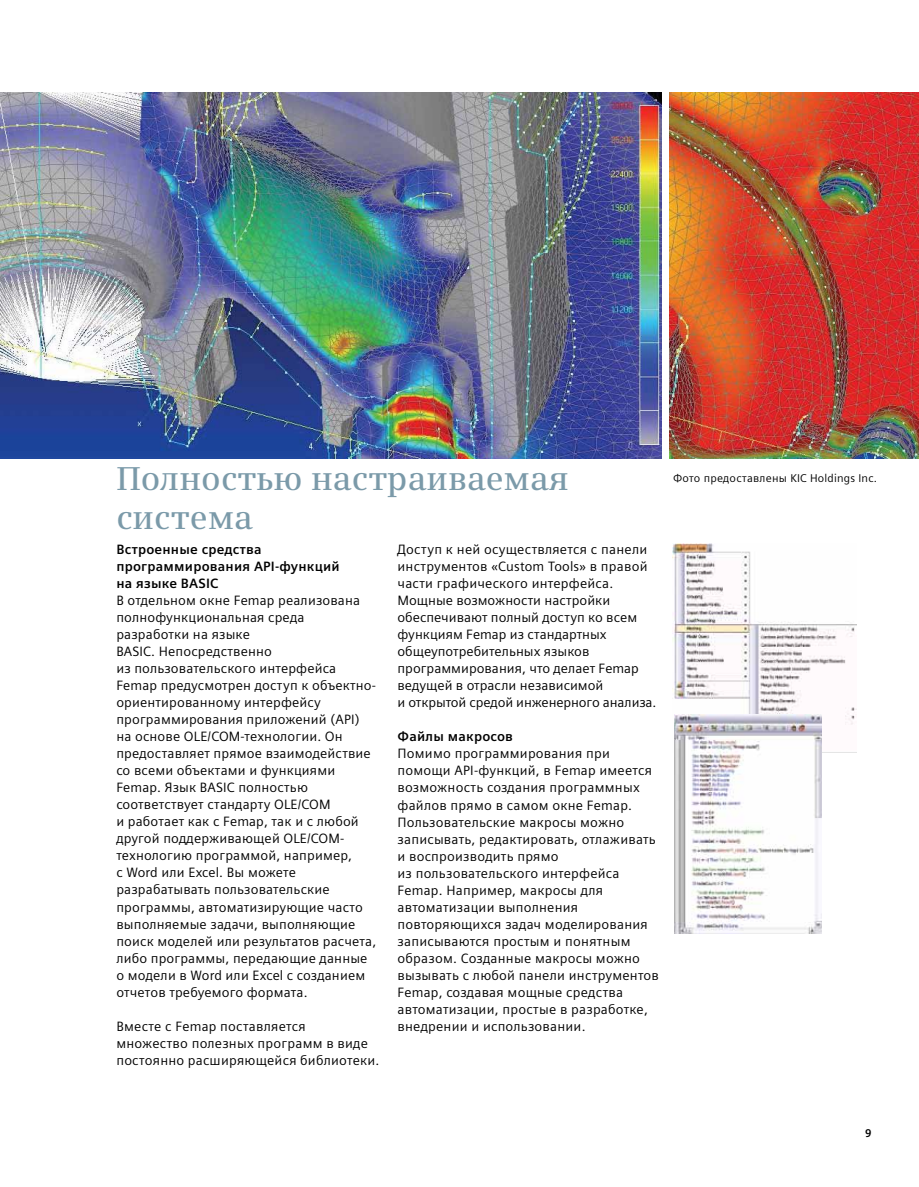
<style>
.page{position:relative;width:919px;height:1187px;background:#fff}
.page>*{position:absolute;margin:0;border:0;box-sizing:border-box;transform-origin:0 0}
.t1{font:600 33px/38.2px "Siemens Serif";letter-spacing:.005em;color:#7b9aa9}
.t2{font:13.5px/17px "Siemens Sans";letter-spacing:.01em;color:#000}
.t3{font:700 13.5px/17px "Siemens Sans";letter-spacing:.015em;color:#000}
.t4{font:11.25px "Siemens Sans";letter-spacing:.02em;color:#000}
.t5{font:700 11.25px "Siemens Sans";color:#000}
</style>
<div class="page">
<img style="left:0;top:92px;width:661px;height:366px">
<img style="left:669px;top:92px;width:249px;height:366px">
<img style="left:672px;top:543px;width:184px;height:209px">
<img style="left:674px;top:714px;width:147px;height:219px">
<h1 class="t1" style="left:116px;top:459px;width:454px">Полностью настраиваемая система</h1>
<p class="t4" style="left:673px;top:471px;width:205px">Фото предоставлены KIC Holdings Inc.</p>
<p class="t3" style="left:116px;top:541px;width:225px">Встроенные средства программирования API-функций на языке BASIC</p>
<p class="t2" style="left:116px;top:592px;width:261px">В отдельном окне Femap реализована полнофункциональная среда разработки на языке<br>BASIC. Непосредственно<br>из пользовательского интерфейса<br>Femap предусмотрен доступ к объектно&shy;ориентированному интерфейсу программирования приложений (API) на основе OLE/COM-технологии. Он предоставляет прямое взаимодействие со всеми объектами и функциями<br>Femap. Язык BASIC полностью соответствует стандарту OLE/COM<br>и работает как с Femap, так и с любой другой поддерживающей OLE/COM&shy;технологию программой, например,<br>с Word или Excel. Вы можете разрабатывать пользовательские программы, автоматизирующие часто выполняемые задачи, выполняющие поиск моделей или результатов расчета, либо программы, передающие данные о модели в Word или Excel с созданием отчетов требуемого формата.</p>
<p class="t2" style="left:116px;top:1017px;width:264px">Вместе с Femap поставляется множество полезных программ в виде постоянно расширяющейся библиотеки.</p>
<p class="t2" style="left:397px;top:541px;width:260px">Доступ к ней осуществляется с панели инструментов «Custom Tools» в правой части графического интерфейса.<br>Мощные возможности настройки обеспечивают полный доступ ко всем функциям Femap из стандартных общеупотребительных языков программирования, что делает Femap ведущей в отрасли независимой<br>и открытой средой инженерного анализа.</p>
<p class="t3" style="left:397px;top:728px;width:117px">Файлы макросов</p>
<p class="t2" style="left:397px;top:745px;width:263px">Помимо программирования при помощи API-функций, в Femap имеется возможность создания программных файлов прямо в самом окне Femap.<br>Пользовательские макросы можно записывать, редактировать, отлаживать и воспроизводить прямо<br>из пользовательского интерфейса Femap. Например, макросы для автоматизации выполнения повторяющихся задач моделирования записываются простым и понятным образом. Созданные макросы можно вызывать с любой панели инструментов Femap, создавая мощные средства автоматизации, простые в разработке, внедрении и использовании.</p>
<p class="t5" style="left:865px;top:1126px;width:8px">9</p>
</div>
